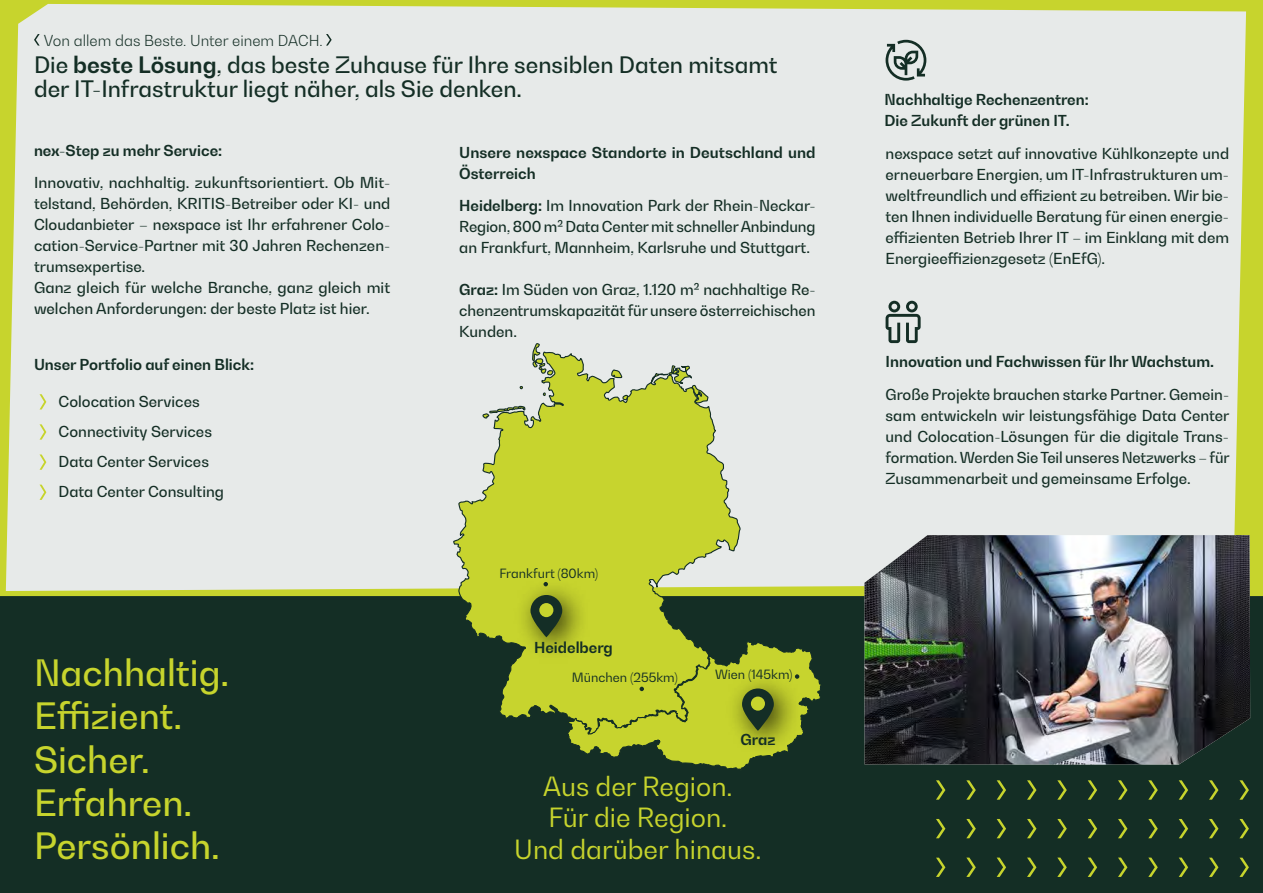
<style>
.page{position:relative;width:1263px;height:893px;background:#fff}
.page>*{position:absolute;margin:0;border:0;box-sizing:border-box;transform-origin:0 0}
.t1{font:500 36px/43.2px "Bw Gradual";color:#c7d42d}
.t2{font:26.25px/31.5px "Bw Gradual";color:#c7d42d;text-align:center}
.t3{font:500 22.5px/24px "Bw Gradual";color:#142e25}
.t4{font:500 15px/21px "Bw Gradual";color:#142e25;text-align:justify}
.t5{font:700 15px/21px "Bw Gradual";color:#142e25}
.t6{font:300 15px "Bw Gradual";color:#142e25}
.t7{font:12.6px "Bw Gradual";color:#142e25}
.s1{font-weight:700}
</style>
<div class="page">
<div style="left:0;top:596px;width:1263px;height:297px;background:#142e25"></div>
<svg style="left:936px;top:780px;width:9px;height:20px"></svg>
<svg style="left:966px;top:780px;width:10px;height:20px"></svg>
<svg style="left:997px;top:780px;width:9px;height:20px"></svg>
<svg style="left:1027px;top:780px;width:9px;height:20px"></svg>
<svg style="left:1057px;top:780px;width:10px;height:20px"></svg>
<svg style="left:1088px;top:780px;width:9px;height:20px"></svg>
<svg style="left:1118px;top:780px;width:9px;height:20px"></svg>
<svg style="left:1148px;top:780px;width:10px;height:20px"></svg>
<svg style="left:1179px;top:780px;width:9px;height:20px"></svg>
<svg style="left:1209px;top:780px;width:9px;height:20px"></svg>
<svg style="left:936px;top:819px;width:9px;height:19px"></svg>
<svg style="left:966px;top:819px;width:10px;height:19px"></svg>
<svg style="left:997px;top:819px;width:9px;height:19px"></svg>
<svg style="left:1027px;top:819px;width:9px;height:19px"></svg>
<svg style="left:1057px;top:819px;width:10px;height:19px"></svg>
<svg style="left:1088px;top:819px;width:9px;height:19px"></svg>
<svg style="left:1118px;top:819px;width:9px;height:19px"></svg>
<svg style="left:1148px;top:819px;width:10px;height:19px"></svg>
<svg style="left:1179px;top:819px;width:9px;height:19px"></svg>
<svg style="left:1209px;top:819px;width:9px;height:19px"></svg>
<svg style="left:936px;top:858px;width:9px;height:19px"></svg>
<svg style="left:966px;top:858px;width:10px;height:19px"></svg>
<svg style="left:997px;top:858px;width:9px;height:19px"></svg>
<svg style="left:1027px;top:858px;width:9px;height:19px"></svg>
<svg style="left:1057px;top:858px;width:10px;height:19px"></svg>
<svg style="left:1088px;top:858px;width:9px;height:19px"></svg>
<svg style="left:1118px;top:858px;width:9px;height:19px"></svg>
<svg style="left:1148px;top:858px;width:10px;height:19px"></svg>
<svg style="left:1179px;top:858px;width:9px;height:19px"></svg>
<svg style="left:1209px;top:858px;width:9px;height:19px"></svg>
<svg style="left:1239px;top:780px;width:10px;height:20px"></svg>
<svg style="left:1239px;top:819px;width:10px;height:19px"></svg>
<svg style="left:1239px;top:858px;width:10px;height:19px"></svg>
<div style="left:0;top:2px;width:1263px;height:594px;background:#e7eae9"></div>
<img style="left:864px;top:535px;width:386px;height:229px">
<svg style="left:40px;top:394px;width:6px;height:15px"></svg>
<svg style="left:40px;top:424px;width:6px;height:16px"></svg>
<svg style="left:40px;top:454px;width:6px;height:16px"></svg>
<svg style="left:40px;top:485px;width:6px;height:15px"></svg>
<svg style="left:452px;top:351px;width:289px;height:367px;background:#b7c451"></svg>
<svg style="left:482px;top:342px;width:72px;height:89px;background:#cfd6b6"></svg>
<svg style="left:610px;top:348px;width:19px;height:62px"></svg>
<svg style="left:668px;top:363px;width:41px;height:48px;background:#b9c478"></svg>
<div style="left:514px;top:578px;width:77px;height:86px;background:#000;opacity:.75"></div>
<svg style="left:530px;top:595px;width:32px;height:42px"></svg>
<div style="left:539px;top:603px;width:14px;height:14px;background:#c7d42d;border-radius:50%"></div>
<svg style="left:543px;top:582px;width:5px;height:4px"></svg>
<svg style="left:566px;top:640px;width:255px;height:129px"></svg>
<hr style="left:0;top:0;width:1263px;height:2px;background:#c7d42d">
<p class="t6" style="left:44px;top:30px;width:280px">Von allem das Beste. Unter einem DACH.</p>
<h3 class="t3" style="left:34px;top:52px;width:745px">Die <span class="s1">beste Lösung</span>, das beste Zuhause für Ihre sensiblen Daten mitsamt der IT-Infrastruktur liegt näher, als Sie denken.</h3>
<p class="t5" style="left:34px;top:139px;width:190px">nex-Step zu mehr Service:</p>
<p class="t4" style="left:34px;top:172px;width:358px;text-align:left">Innovativ, nachhaltig. zukunftsorientiert. Ob Mit&shy;telstand, Behörden, KRITIS-Betreiber oder KI- und Cloudanbieter – nexspace ist Ihr erfahrener Colo&shy;cation-Service-Partner mit 30 Jahren Rechenzen&shy;trumsexpertise.<br>Ganz gleich für welche Branche, ganz gleich mit welchen Anforderungen: der beste Platz ist hier.</p>
<p class="t5" style="left:34px;top:354px;width:222px">Unser Portfolio auf einen Blick:</p>
<p class="t4" style="left:59px;top:386px;width:167px;line-height:30px;text-align:left">Colocation Services<br>Connectivity Services<br>Data Center Services<br>Data Center Consulting</p>
<h1 class="t1" style="left:34px;top:650px;width:197px">Nachhaltig.<br>Effizient.<br>Sicher.<br>Erfahren.<br>Persönlich.</h1>
<p class="t5" style="left:459px;top:141px;width:358px">Unsere nexspace Standorte in Deutschland und<br>Österreich</p>
<p class="t4" style="left:459px;top:195px;width:358px"><span class="s1">Heidelberg:</span> Im Innovation Park der Rhein-Neckar-Region, 800 m² Data Center mit schneller Anbindung an Frankfurt, Mannheim, Karlsruhe und Stuttgart.</p>
<p class="t4" style="left:459px;top:279px;width:358px"><span class="s1">Graz:</span> Im Süden von Graz, 1.120 m² nachhaltige Re&shy;chenzentrumskapazität für unsere österreichischen Kunden.</p>
<p class="t7" style="left:499px;top:565px;width:100px">Frankfurt (80km)</p>
<p class="t5" style="left:534px;top:637px;width:80px">Heidelberg</p>
<p class="t7" style="left:572px;top:669px;width:107px">München (255km)</p>
<p class="t7" style="left:715px;top:667px;width:79px">Wien (145km)</p>
<p class="t5" style="left:740px;top:728px;width:36px">Graz</p>
<h2 class="t2" style="left:514px;top:770px;width:249px">Aus der Region.<br>Für die Region.<br>Und darüber hinaus.</h2>
<p class="t5" style="left:884px;top:89px;width:206px">Nachhaltige Rechenzentren:<br>Die Zukunft der grünen IT.</p>
<p class="t4" style="left:885px;top:142px;width:345px">nexspace setzt auf innovative Kühlkonzepte und erneuerbare Energien, um IT-Infrastrukturen um&shy;weltfreundlich und effizient zu betreiben. Wir bie&shy;ten Ihnen individuelle Beratung für einen energie&shy;effizienten Betrieb Ihrer IT – im Einklang mit dem Energieeffizienzgesetz (EnEfG).</p>
<p class="t5" style="left:885px;top:351px;width:330px">Innovation und Fachwissen für Ihr Wachstum.</p>
<p class="t4" style="left:885px;top:384px;width:346px">Große Projekte brauchen starke Partner. Gemein&shy;sam entwickeln wir leistungsfähige Data Center und Colocation-Lösungen für die digitale Trans&shy;formation. Werden Sie Teil unseres Netzwerks – für Zusammenarbeit und gemeinsame Erfolge.</p>
</div>
